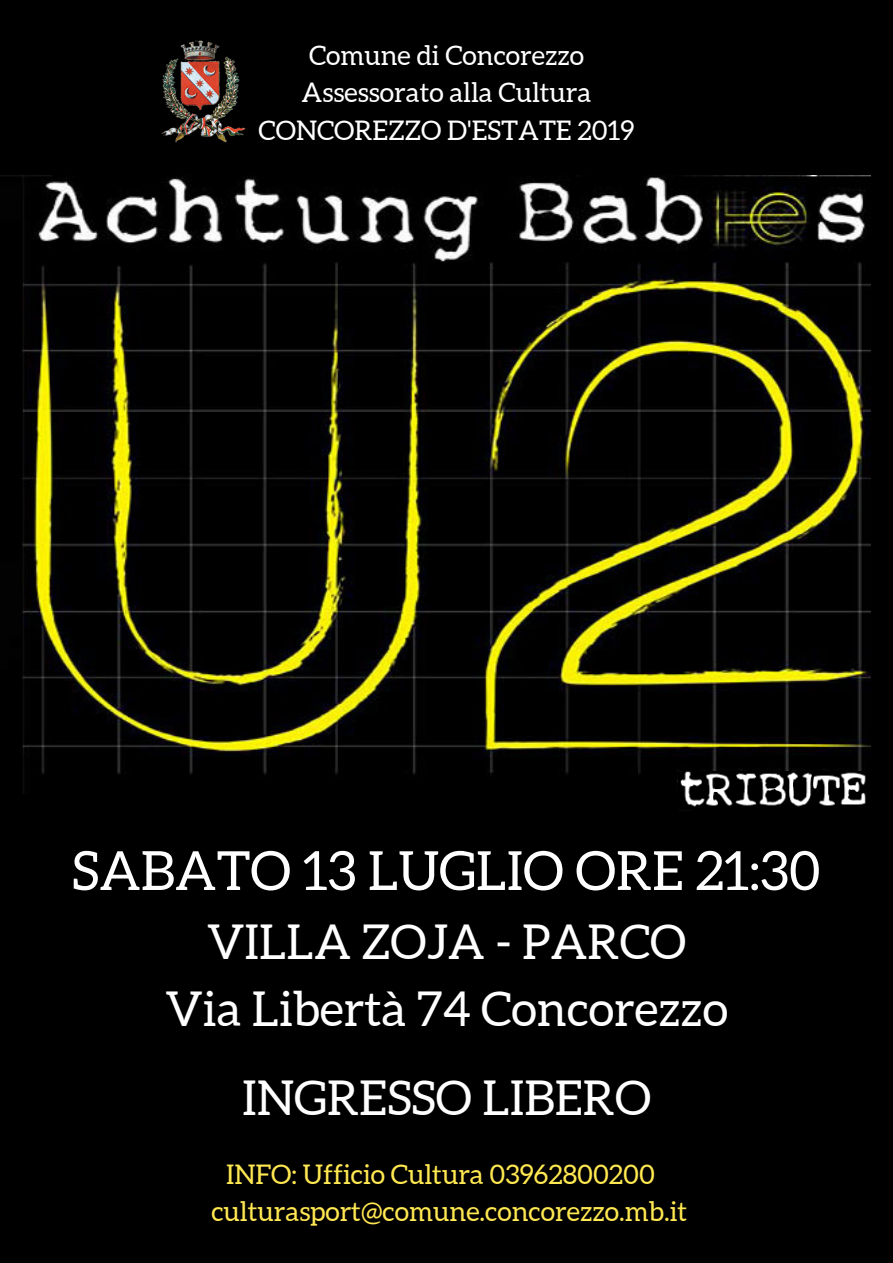
<style>
.page{position:relative;width:893px;height:1263px;background:#000}
.page>*{position:absolute;margin:0;border:0;box-sizing:border-box;transform-origin:0 0}
.t1{font:54px "Aleo";color:#fff}
.t2{font:48px/67px "Aleo";color:#fff;text-align:center}
.t3{font:27px/37.7px "Aleo";color:#ffe851}
.t4{font:27px/37.7px "Aleo";color:#fff;text-align:center}
</style>
<div class="page">
<img style="left:0;top:175px;width:870px;height:619px">
<img style="left:678px;top:771px;width:192px;height:36px">
<img style="left:161px;top:40px;width:85px;height:103px">
<p class="t4" style="left:259px;top:36px;width:377px">Comune di Concorezzo<br>Assessorato alla Cultura<br>CONCOREZZO D'ESTATE 2019</p>
<h1 class="t1" style="left:72px;top:840px;width:750px">SABATO 13 LUGLIO ORE 21:30</h1>
<h2 class="t2" style="left:165px;top:908px;width:564px">VILLA ZOJA - PARCO<br>Via Libertà 74 Concorezzo</h2>
<h2 class="t2" style="left:242px;top:1064px;width:410px">INGRESSO LIBERO</h2>
<p class="t3" style="left:211px;top:1155px;width:477px;text-indent:15px">INFO: Ufficio Cultura 03962800200 culturasport@comune.concorezzo.mb.it</p>
</div>
